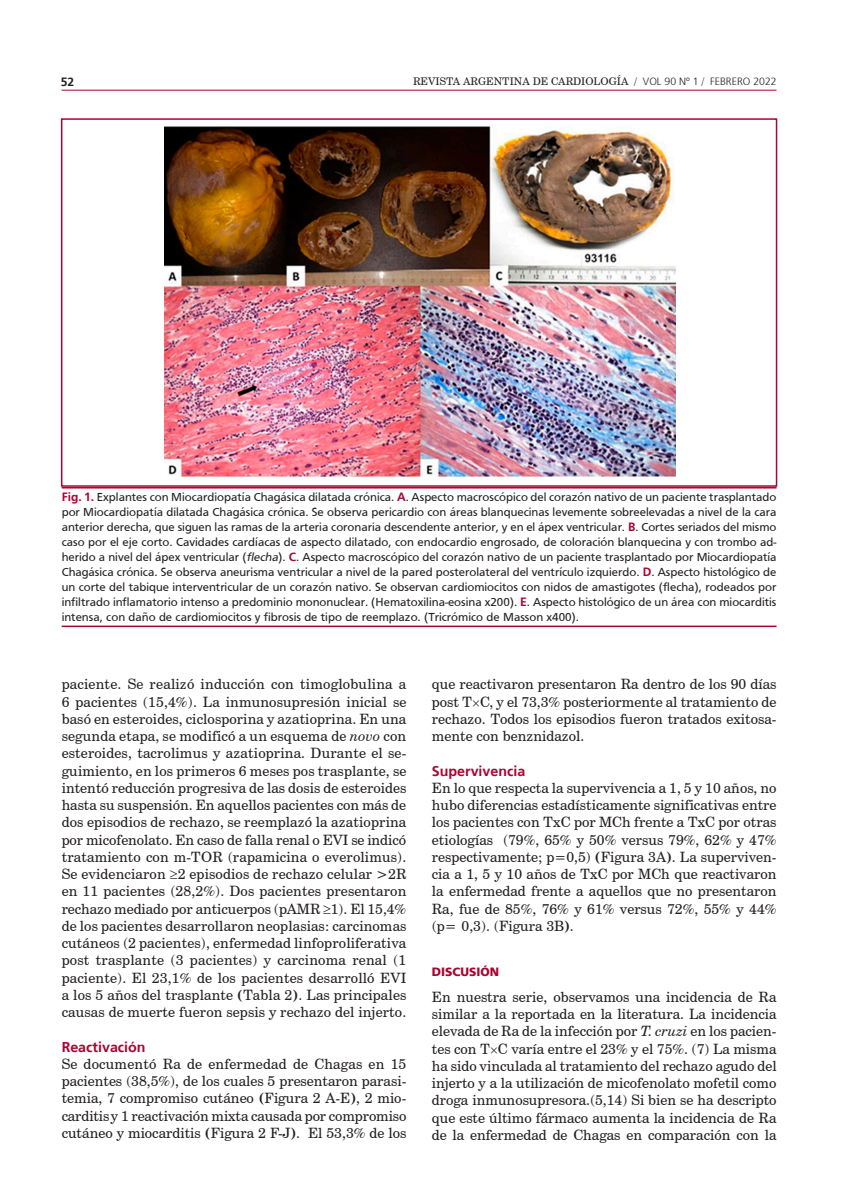
<style>
.page{position:relative;width:851px;height:1191px;background:#fff}
.page>*{position:absolute;margin:0;border:0;box-sizing:border-box;transform-origin:0 0}
.texto1{font:14.25px/17.2px "Century Schoolbook BT";color:#231f20;text-align:justify}
.texto{font:14.25px/17.2px "Century Schoolbook BT";letter-spacing:.01em;color:#231f20;text-align:justify}
.subtit1n{font:700 14.25px "Frutiger";color:#ab0333}
.epigrafe{font:12px/15px "Frutiger";color:#231f20;text-align:justify}
.subtit{font:900 12px "Frutiger";color:#ab0333}
.t1{font:700 12px "Frutiger";color:#231f20}
.t2{font:10.5px "Century Schoolbook BT";color:#231f20}
.s1{font-family:"Frutiger";font-weight:300}
.s2{font-weight:700;color:#ab0333}
.s3{font-style:italic}
.s4{font-weight:700}
</style>
<div class="page">
<hr style="left:62px;top:90px;width:714px;height:1px;background:#ab0333">
<hr style="left:62px;top:487px;width:714px;height:1px;background:#ab0333">
<hr style="left:62px;top:625px;width:714px;height:2px;background:#ab0333">
<img style="left:165px;top:127px;width:510px;height:350px">
<div style="left:61px;top:118px;width:716px;height:369px;border:2px solid #ab0333"></div>
<p class="t1" style="left:61px;top:75px;width:15px">52</p>
<p class="t2" style="left:413px;top:75px;width:365px">REVISTA ARGENTINA DE CARDIOLOGÍA / <span class="s1">VOL 90 Nº 1</span> / <span class="s1">FEBRERO 2022</span></p>
<p class="epigrafe" style="left:62px;top:489px;width:716px"><span class="s2">Fig. 1.</span> Explantes con Miocardiopatía Chagásica dilatada crónica. <span class="s2">A</span>. Aspecto macroscópico del corazón nativo de un paciente trasplantado por Miocardiopatía dilatada Chagásica crónica. Se observa pericardio con áreas blanquecinas levemente sobreelevadas a nivel de la cara anterior derecha, que siguen las ramas de la arteria coronaria descendente anterior, y en el ápex ventricular. <span class="s2">B</span>. Cortes seriados del mismo caso por el eje corto. Cavidades cardíacas de aspecto dilatado, con endocardio engrosado, de coloración blanquecina y con trombo ad&shy;herido a nivel del ápex ventricular (<span class="s3">flecha</span>). <span class="s2">C</span>. Aspecto macroscópico del corazón nativo de un paciente trasplantado por Miocardiopatía Chagásica crónica. Se observa aneurisma ventricular a nivel de la pared posterolateral del ventrículo izquierdo. <span class="s2">D</span>. Aspecto histológico de un corte del tabique interventricular de un corazón nativo. Se observan cardiomiocitos con nidos de amastigotes (flecha), rodeados por infiltrado inflamatorio intenso a predominio mononuclear. (Hematoxilina-eosina x200). <span class="s2">E</span>. Aspecto histológico de un área con miocarditis intensa, con daño de cardiomiocitos y fibrosis de tipo de reemplazo. (Tricrómico de Masson x400).</p>
<p class="texto" style="left:62px;top:675px;width:346px">paciente. Se realizó inducción con timoglobulina a 6 pacientes (15,4%). La inmunosupresión inicial se basó en esteroides, ciclosporina y azatioprina. En una segunda etapa, se modificó a un esquema de <span class="s3">novo</span> con esteroides, tacrolimus y azatioprina. Durante el se&shy;guimiento, en los primeros 6 meses pos trasplante, se intentó reducción progresiva de las dosis de esteroides hasta su suspensión. En aquellos pacientes con más de dos episodios de rechazo, se reemplazó la azatioprina por micofenolato. En caso de falla renal o EVI se indicó tratamiento con m-TOR (rapamicina o everolimus).<br>Se evidenciaron ≥2 episodios de rechazo celular &gt;2R en 11 pacientes (28,2%). Dos pacientes presentaron rechazo mediado por anticuerpos (pAMR ≥1). El 15,4% de los pacientes desarrollaron neoplasias: carcinomas cutáneos (2 pacientes), enfermedad linfoproliferativa post trasplante (3 pacientes) y carcinoma renal (1 paciente). El 23,1% de los pacientes desarrolló EVI a los 5 años del trasplante <span class="s4">(</span>Tabla 2<span class="s4">)</span>. Las principales causas de muerte fueron sepsis y rechazo del injerto.</p>
<p class="subtit1n" style="left:62px;top:1038px;width:85px">Reactivación</p>
<p class="texto1" style="left:62px;top:1055px;width:346px">Se documentó Ra de enfermedad de Chagas en 15 pacientes (38,5%), de los cuales 5 presentaron parasi&shy;temia, 7 compromiso cutáneo <span class="s4">(</span>Figura 2 A-E<span class="s4">)</span>, 2 mio&shy;carditisy 1 reactivación mixta causada por compromiso cutáneo y miocarditis <span class="s4">(</span>Figura 2 F-J<span class="s4">)</span>. El 53,3% de los</p>
<p class="texto1" style="left:432px;top:675px;width:346px">que reactivaron presentaron Ra dentro de los 90 días post T C, y el 73,3% posteriormente al tratamiento de rechazo. Todos los episodios fueron tratados exitosa&shy;mente con benznidazol.</p>
<p class="subtit1n" style="left:432px;top:762px;width:95px">Supervivencia</p>
<p class="texto1" style="left:432px;top:779px;width:346px">En lo que respecta la supervivencia a 1, 5 y 10 años, no hubo diferencias estadísticamente significativas entre los pacientes con TxC por MCh frente a TxC por otras etiologías (79%, 65% y 50% versus 79%, 62% y 47% respectivamente; p=0,5) <span class="s4">(</span>Figura 3A<span class="s4">)</span>. La superviven&shy;cia a 1, 5 y 10 años de TxC por MCh que reactivaron la enfermedad frente a aquellos que no presentaron Ra, fue de 85%, 76% y 61% versus 72%, 55% y 44% (p= 0,3). (Figura 3B<span class="s4">)</span>.</p>
<p class="subtit" style="left:432px;top:964px;width:69px">DISCUSIÓN</p>
<p class="texto1" style="left:432px;top:988px;width:346px">En nuestra serie, observamos una incidencia de Ra similar a la reportada en la literatura. La incidencia elevada de Ra de la infección por <span class="s3">T. cruzi</span> en los pacien&shy;tes con T C varía entre el 23% y el 75%. (7) La misma ha sido vinculada al tratamiento del rechazo agudo del injerto y a la utilización de micofenolato mofetil como droga inmunosupresora.(5,14) Si bien se ha descripto que este último fármaco aumenta la incidencia de Ra de la enfermedad de Chagas en comparación con la</p>
</div>
